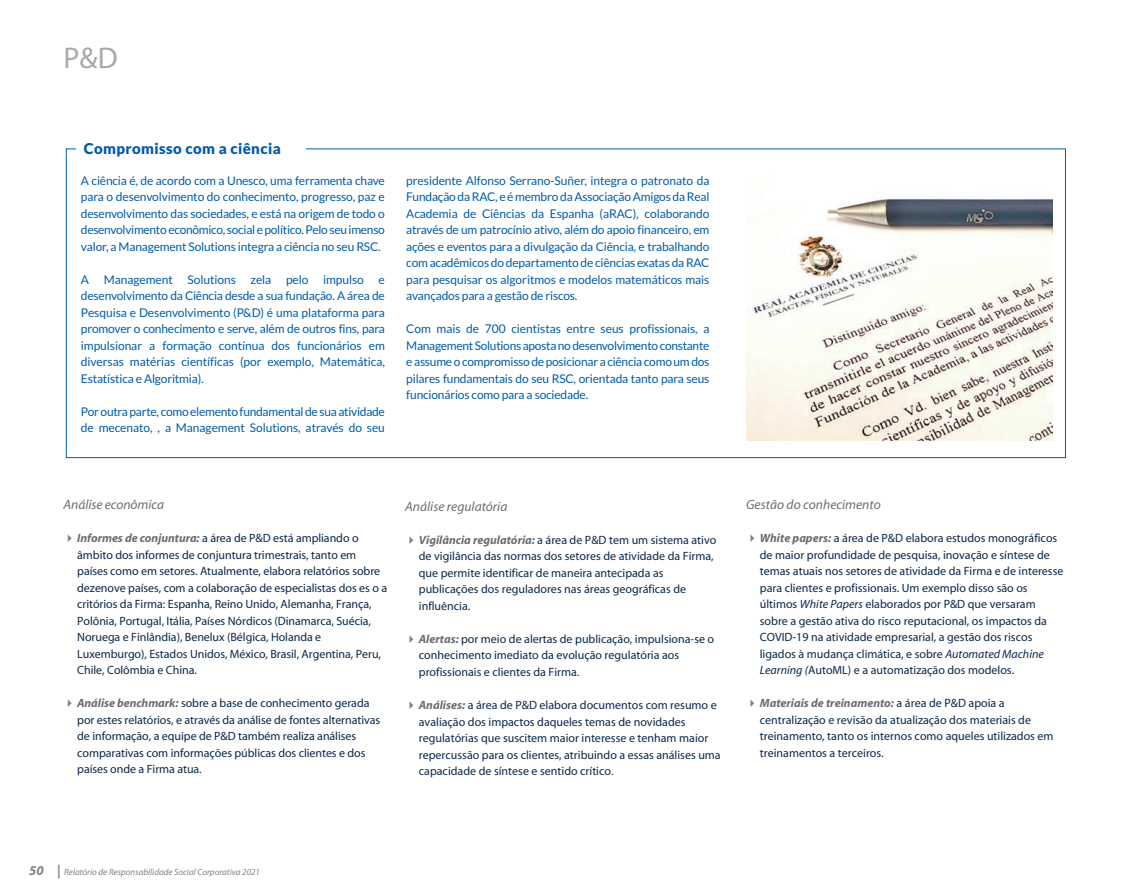
<style>
.page{position:relative;width:1148px;height:893px;background:#fff}
.page>*{position:absolute;margin:0;border:0;box-sizing:border-box;transform-origin:0 0}
.t1{font:30px "Myriad";color:#a8a9ad}
.t2{font:900 15px "Lato";letter-spacing:.025em;color:#015ba9}
.t3{font:italic 13.5px "Myriad";color:#6c6d70}
.t4{font:12px/16.5px "Myriad";color:#0a294a}
.t5{font:12px/16.5px "Lato";letter-spacing:-.015em;color:#015ba9;text-align:justify}
.t6{font:italic 9px "Myriad";color:#808285}
.s1{color:#808285}
.s2{font-weight:700;font-style:italic;color:#6c6d70}
.s3{font-style:italic}
.s4{font-weight:700;font-size:13.5px}
</style>
<div class="page">
<img style="left:746px;top:197px;width:306px;height:243px">
<h1 class="t1" style="left:64px;top:43px;width:56px">P&amp;D</h1>
<p class="t2" style="left:84px;top:140px;width:198px">Compromisso com a ciência</p>
<p class="t5" style="left:81px;top:172px;width:305px">A ciência é, de acordo com a Unesco, uma ferramenta chave para o desenvolvimento do conhecimento, progresso, paz e desenvolvimento das sociedades, e está na origem de todo o desenvolvimento econômico, social e político. Pelo seu imenso valor, a Management Solutions integra a ciência no seu RSC.</p>
<p class="t5" style="left:81px;top:271px;width:305px">A Management Solutions zela pelo impulso e desenvolvimento da Ciência desde a sua fundação. A área de Pesquisa e Desenvolvimento (P&amp;D) é uma plataforma para promover o conhecimento e serve, além de outros fins, para impulsionar a formação contínua dos funcionários em diversas matérias científicas (por exemplo, Matemática, Estatística e Algoritmia).</p>
<p class="t5" style="left:81px;top:403px;width:305px">Por outra parte, como elemento fundamental de sua atividade de mecenato, , a Management Solutions, através do seu</p>
<p class="t5" style="left:406px;top:172px;width:305px">presidente Alfonso Serrano-Suñer, integra o patronato da Fundação da RAC, e é membro da Associação Amigos da Real Academia de Ciências da Espanha (aRAC), colaborando através de um patrocínio ativo, além do apoio financeiro, em ações e eventos para a divulgação da Ciência, e trabalhando com acadêmicos do departamento de ciências exatas da RAC para pesquisar os algoritmos e modelos matemáticos mais avançados para a gestão de riscos.</p>
<p class="t5" style="left:406px;top:321px;width:305px">Com mais de 700 cientistas entre seus profissionais, a Management Solutions aposta no desenvolvimento constante e assume o compromisso de posicionar a ciência como um dos pilares fundamentais do seu RSC, orientada tanto para seus funcionários como para a sociedade.</p>
<p class="t3" style="left:64px;top:498px;width:102px">Análise econômica</p>
<p class="t4" style="left:77px;top:530px;width:311px;text-indent:-14px"><span class="s1">✔</span><span class="s2">Informes de conjuntura:</span> a área de P&amp;D está ampliando o âmbito dos informes de conjuntura trimestrais, tanto em países como em setores. Atualmente, elabora relatórios sobre dezenove países, com a colaboração de especialistas dos es o a critórios da Firma: Espanha, Reino Unido, Alemanha, França, Polônia, Portugal, Itália, Países Nórdicos (Dinamarca, Suécia, Noruega e Finlândia), Benelux (Bélgica, Holanda e Luxemburgo), Estados Unidos, México, Brasil, Argentina, Peru, Chile, Colômbia e China.</p>
<p class="t4" style="left:77px;top:695px;width:305px;text-indent:-14px"><span class="s1">✔</span><span class="s2">Análise benchmark:</span> sobre a base de conhecimento gerada por estes relatórios, e através da análise de fontes alternativas de informação, a equipe de P&amp;D também realiza análises comparativas com informações públicas dos clientes e dos países onde a Firma atua.</p>
<p class="t3" style="left:405px;top:499px;width:104px">Análise regulatória</p>
<p class="t4" style="left:419px;top:532px;width:299px;text-indent:-14px"><span class="s1">✔</span><span class="s2">Vigilância regulatória:</span> a área de P&amp;D tem um sistema ativo de vigilância das normas dos setores de atividade da Firma, que permite identificar de maneira antecipada as publicações dos reguladores nas áreas geográficas de influência.</p>
<p class="t4" style="left:419px;top:631px;width:297px;text-indent:-14px"><span class="s1">✔</span><span class="s2">Alertas:</span> por meio de alertas de publicação, impulsiona-se o conhecimento imediato da evolução regulatória aos profissionais e clientes da Firma.</p>
<p class="t4" style="left:419px;top:697px;width:303px;text-indent:-14px"><span class="s1">✔</span><span class="s2">Análises:</span> a área de P&amp;D elabora documentos com resumo e avaliação dos impactos daqueles temas de novidades regulatórias que suscitem maior interesse e tenham maior repercussão para os clientes, atribuindo a essas análises uma capacidade de síntese e sentido crítico.</p>
<p class="t3" style="left:746px;top:498px;width:136px">Gestão do conhecimento</p>
<p class="t4" style="left:760px;top:530px;width:305px;text-indent:-14px"><span class="s1">✔</span><span class="s2">White papers:</span> a área de P&amp;D elabora estudos monográficos de maior profundidade de pesquisa, inovação e síntese de temas atuais nos setores de atividade da Firma e de interesse para clientes e profissionais. Um exemplo disso são os últimos <span class="s3">White Papers</span> elaborados por P&amp;D que versaram sobre a gestão ativa do risco reputacional, os impactos da COVID-19 na atividade empresarial, a gestão dos riscos ligados à mudança climática, e sobre <span class="s3">Automated Machine Learning (</span>AutoML) e a automatização dos modelos.</p>
<p class="t4" style="left:760px;top:695px;width:295px;text-indent:-14px"><span class="s1">✔</span><span class="s2">Materiais de treinamento:</span> a área de P&amp;D apoia a centralização e revisão da atualização dos materiais de treinamento, tanto os internos como aqueles utilizados em treinamentos a terceiros.</p>
<p class="t6" style="left:29px;top:868px;width:232px"><span class="s4">50 |</span> Relatório de Responsabilidade Social Corporativa 2021</p>
</div>
